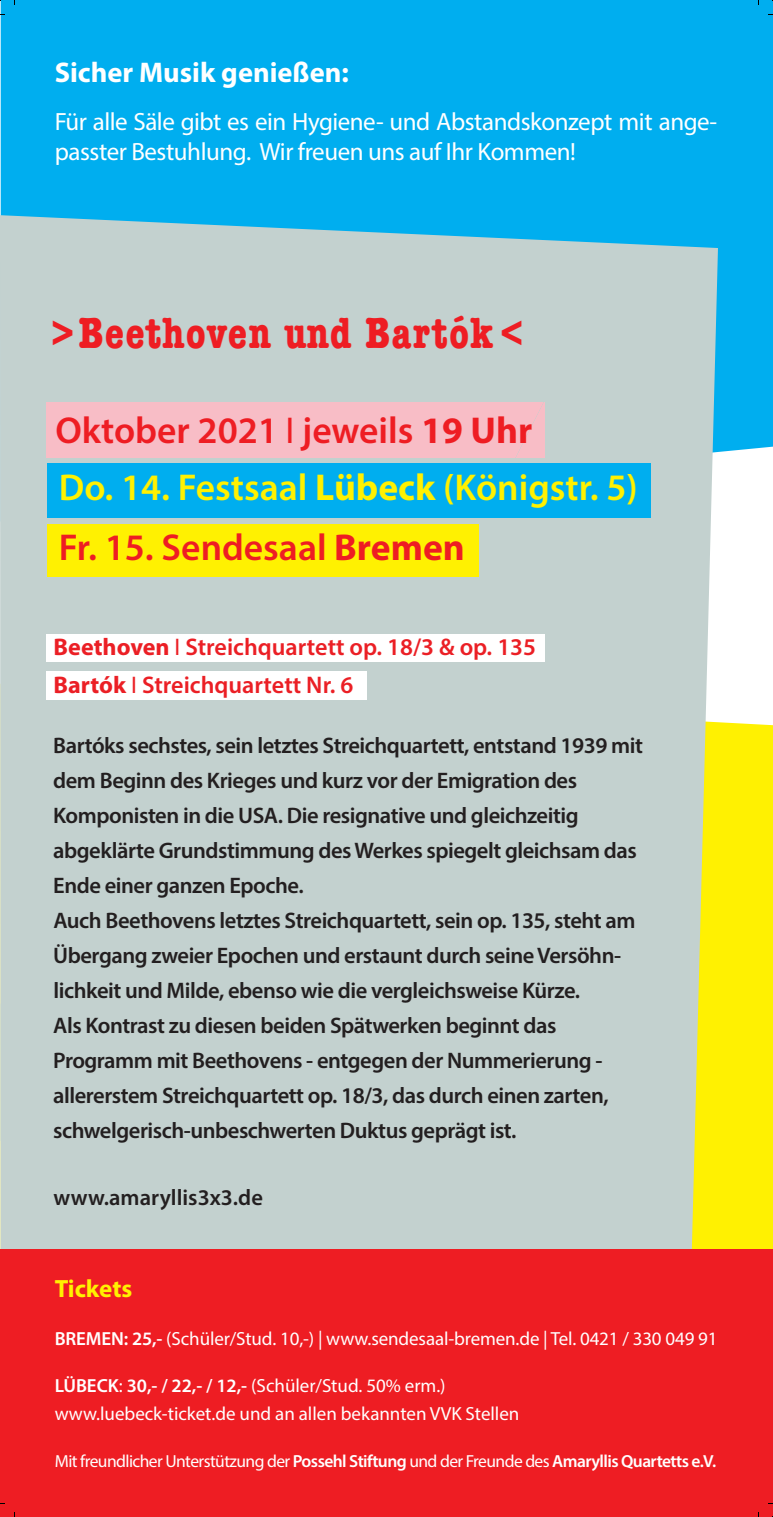
<style>
.page{position:relative;width:773px;height:1517px;background:#fff}
.page>*{position:absolute;margin:0;border:0;box-sizing:border-box;transform-origin:0 0}
.t1{font:700 condensed 45px "American Typewriter";letter-spacing:.025em;color:#ee1d23}
.t2{font:600 37.5px/60px "Myriad Pro";color:#fff101}
.t3{font:600 37.5px "Myriad Pro";color:#ee1d23}
.t4{font:700 28.5px "Myriad Pro";color:#fff}
.t5{font:25px/30px "Myriad Pro";letter-spacing:-.02em;color:#fff}
.t6{font:700 25px "Myriad Pro";color:#fff101}
.t7{font:600 24px/37.5px "Myriad Pro";color:#eb1f25}
.t8{font:600 22.5px/35px "Myriad Pro";letter-spacing:-.02em;color:#231f20}
.t9{font:600 22.5px "Myriad Pro";color:#231f20}
.t10{font:19px/27.5px "Myriad Pro";color:#fff}
.t11{font:17.5px "Myriad Pro";letter-spacing:-.035em;color:#fff}
.s1{font-weight:400}
.s2{font-weight:700}
.s3{color:#ee1d23}
.s4{font-weight:700;color:#ee1d23}
.s5{font-weight:600}
</style>
<div class="page">
<div style="left:1px;top:0;width:771px;height:452px;background:#00aeef"></div>
<div style="left:717px;top:722px;width:55px;height:527px;background:#fff101"></div>
<div style="left:0;top:215px;width:717px;height:1034px;background:#c3d1cf"></div>
<div style="left:47px;top:402px;width:498px;height:55px;background:#f8bdc6"></div>
<div style="left:47px;top:463px;width:603px;height:55px;background:#00aeef"></div>
<div style="left:47px;top:524px;width:431px;height:52px;background:#fff101"></div>
<div style="left:0;top:1249px;width:772px;height:267px;background:#ee1d23"></div>
<div style="left:47px;top:634px;width:498px;height:28px;background:#fff"></div>
<div style="left:47px;top:671px;width:320px;height:29px;background:#fff"></div>
<p class="t4" style="left:55px;top:54px;width:296px">Sicher Musik genießen:</p>
<p class="t5" style="left:55px;top:106px;width:663px">Für alle Säle gibt es ein Hygiene- und Abstandskonzept mit ange&shy;passter Bestuhlung. Wir freuen uns auf Ihr Kommen!</p>
<h1 class="t1" style="left:51px;top:297px;width:473px">&gt; Beethoven und Bartók &lt;</h1>
<h2 class="t3" style="left:56px;top:406px;width:478px">Oktober 2021 <span class="s1">I</span> jeweils <span class="s2">19 Uhr</span></h2>
<h2 class="t2" style="left:59px;top:456px;width:580px">Do. 14. Festsaal <span class="s2">Lübeck</span> (Königstr. 5)<br><span class="s3">Fr. 15. Sendesaal</span> <span class="s4">Bremen</span></h2>
<p class="t7" style="left:54px;top:628px;width:484px"><span class="s2">Beethoven</span> <span class="s1">I</span> Streichquartett op. 18/3 &amp; op. 135<br><span class="s2">Bartók</span> <span class="s1">I</span> Streichquartett Nr. 6</p>
<p class="t8" style="left:53px;top:727px;width:591px">Bartóks sechstes, sein letztes Streichquartett, entstand 1939 mit dem Beginn des Krieges und kurz vor der Emigration des Komponisten in die USA. Die resignative und gleichzeitig abgeklärte Grundstimmung des Werkes spiegelt gleichsam das Ende einer ganzen Epoche.<br>Auch Beethovens letztes Streichquartett, sein op. 135, steht am Übergang zweier Epochen und erstaunt durch seine Versöhn&shy;lichkeit und Milde, ebenso wie die vergleichsweise Kürze.<br>Als Kontrast zu diesen beiden Spätwerken beginnt das Programm mit Beethovens - entgegen der Nummerierung - allererstem Streichquartett op. 18/3, das durch einen zarten, schwelgerisch-unbeschwerten Duktus geprägt ist.</p>
<p class="t9" style="left:54px;top:1183px;width:211px">www.amaryllis3x3.de</p>
<p class="t6" style="left:55px;top:1272px;width:79px">Tickets</p>
<p class="t10" style="left:55px;top:1324px;width:664px"><span class="s5">BREMEN: 25,-</span> (Schüler/Stud. 10,-) | www.sendesaal-bremen.de | Tel. 0421 / 330 049 91</p>
<p class="t10" style="left:55px;top:1371px;width:466px"><span class="s5">LÜBECK</span>: <span class="s5">30,- / 22,- / 12,-</span> (Schüler/Stud. 50% erm.) www.luebeck-ticket.de und an allen bekannten VVK Stellen</p>
<p class="t11" style="left:55px;top:1450px;width:663px">Mit freundlicher Unterstützung der <span class="s5">Possehl Stiftung</span> und der Freunde des <span class="s5">Amaryllis Quartetts e.V.</span></p>
</div>
